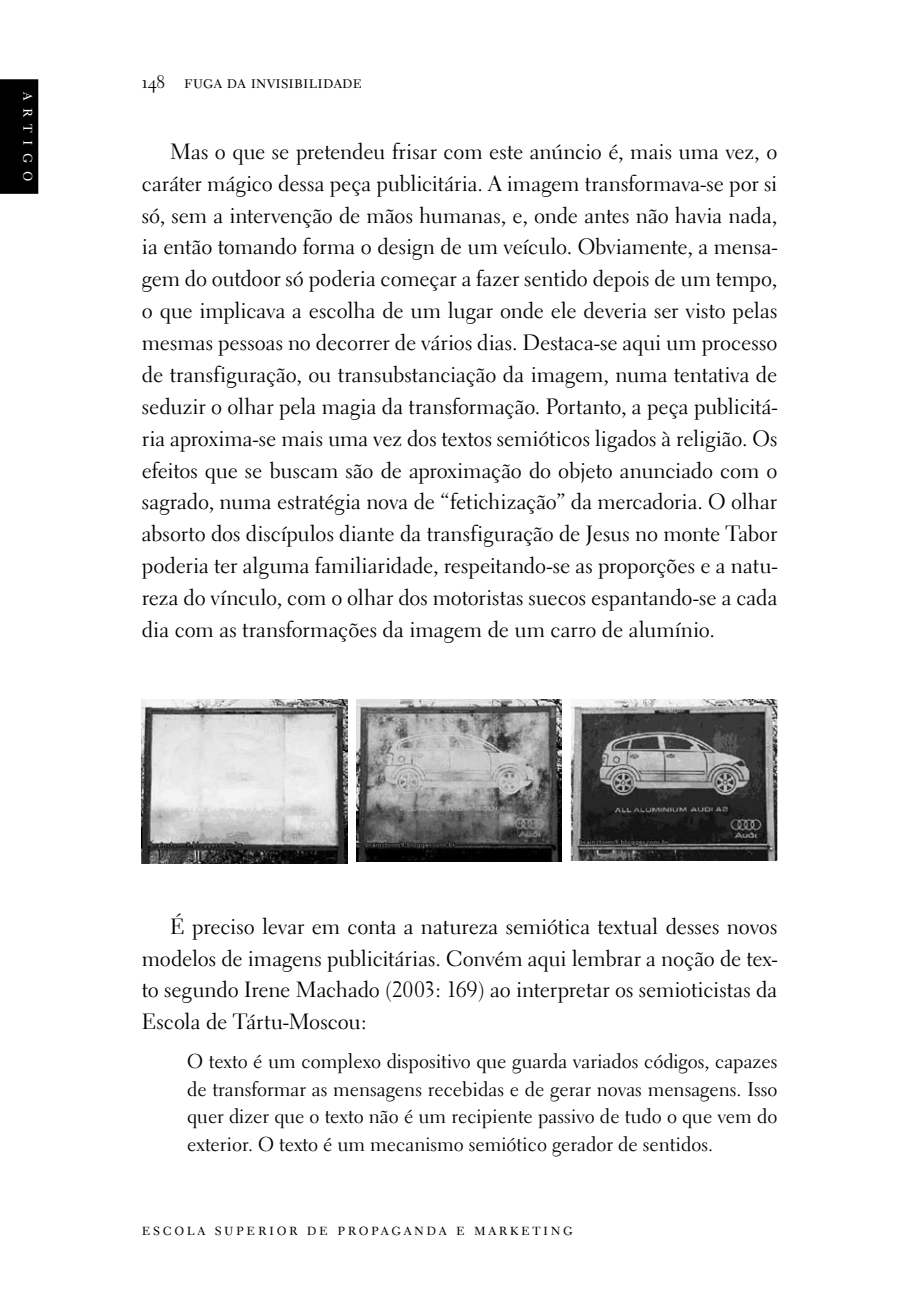
<style>
.page{position:relative;width:908px;height:1304px;background:#fff}
.page>*{position:absolute;margin:0;border:0;box-sizing:border-box;transform-origin:0 0}
.t1{font:22px/31.8px "Electra LH";color:#000;text-align:justify}
.t2{font:20px/27.6px "Electra LH";color:#000;text-align:justify}
.t3{font:18px "Electra LH Regular SC";letter-spacing:.01em;color:#000}
.t4{font:18px "Electra LH Regular SC";color:#fff}
.t5{font:17px "Electra LH Regular SC";letter-spacing:.15em;color:#000}
</style>
<div class="page">
<div style="left:0;top:79px;width:38px;height:115px;background:#000"></div>
<img style="left:570px;top:699px;width:207px;height:162px">
<img style="left:356px;top:699px;width:205px;height:162px">
<img style="left:142px;top:699px;width:205px;height:164px">
<p class="t4" style="left:40px;top:92px;width:91px;rotate:90deg">a r t i g o</p>
<p class="t3" style="left:142px;top:71px;width:221px">148 fuga da invisibilidade</p>
<p class="t1" style="left:142px;top:135px;width:636px;text-indent:28px">Mas o que se pretendeu frisar com este anúncio é, mais uma vez, o caráter mágico dessa peça publicitária. A imagem transformava-se por si só, sem a intervenção de mãos humanas, e, onde antes não havia nada, ia então tomando forma o design de um veículo. Obviamente, a mensa&shy;gem do outdoor só poderia começar a fazer sentido depois de um tempo, o que implicava a escolha de um lugar onde ele deveria ser visto pelas mesmas pessoas no decorrer de vários dias. Destaca-se aqui um processo de transfiguração, ou transubstanciação da imagem, numa tentativa de seduzir o olhar pela magia da transformação. Portanto, a peça publicitá&shy;ria aproxima-se mais uma vez dos textos semióticos ligados à religião. Os efeitos que se buscam são de aproximação do objeto anunciado com o sagrado, numa estratégia nova de “fetichização” da mercadoria. O olhar absorto dos discípulos diante da transfiguração de Jesus no monte Tabor poderia ter alguma familiaridade, respeitando-se as proporções e a natu&shy;reza do vínculo, com o olhar dos motoristas suecos espantando-se a cada dia com as transformações da imagem de um carro de alumínio.</p>
<p class="t1" style="left:142px;top:911px;width:636px;text-indent:28px">É preciso levar em conta a natureza semiótica textual desses novos modelos de imagens publicitárias. Convém aqui lembrar a noção de tex&shy;to segundo Irene Machado (2003: 169) ao interpretar os semioticistas da Escola de Tártu-Moscou:</p>
<p class="t2" style="left:187px;top:1047px;width:591px">O texto é um complexo dispositivo que guarda variados códigos, capazes de transformar as mensagens recebidas e de gerar novas mensagens. Isso quer dizer que o texto não é um recipiente passivo de tudo o que vem do exterior. O texto é um mecanismo semiótico gerador de sentidos.</p>
<p class="t5" style="left:142px;top:1219px;width:432px">escola superior de propaganda e marketing</p>
</div>
